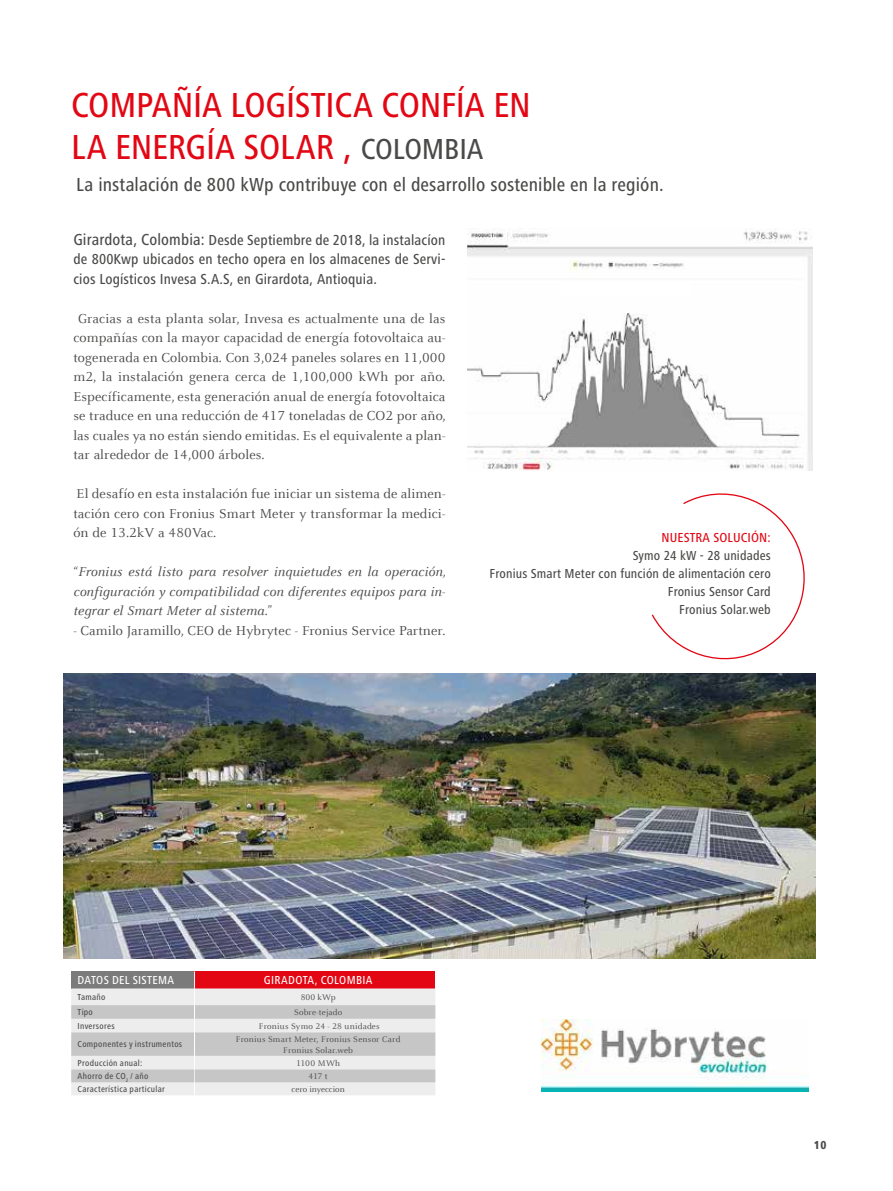
<style>
.page{position:relative;width:893px;height:1191px;background:#fff}
.page>*{position:absolute;margin:0;border:0;box-sizing:border-box;transform-origin:0 0}
.t1{font:500 condensed 36px/42px "Frutiger Next LTW1 G";letter-spacing:-.005em;color:#e30613}
.t2{font:500 condensed 19.5px "Frutiger Next LTW1 G";letter-spacing:.005em;color:#4a4a49}
.t3{font:500 condensed 15px/19.5px "Frutiger Next LTW1 G";letter-spacing:.01em;color:#4a4a49;text-align:justify}
.t4{font:14.25px/19.5px "Celeste Offc Pro";letter-spacing:.01em;color:#4a4a49;text-align:justify}
.t5{font:italic 14.25px/19.5px "Celeste Offc Pro";letter-spacing:.01em;color:#4a4a49;text-align:justify}
.t6{font:500 condensed 13.5px/18px "Frutiger Next LTW1 G";letter-spacing:.01em;color:#4a4a49;text-align:right}
.t7{font:500 condensed 13.5px "Frutiger Next LTW1 G";letter-spacing:.01em;color:#e30613}
.t8{font:500 condensed 12px "Frutiger Next LTW1 G";letter-spacing:.025em;color:#fff}
.t9{font:800 condensed 12px "Frutiger Next LTW1 G";color:#4a4a49}
.t10{font:9px/10.5px "Celeste Offc Pro";letter-spacing:.015em;color:#4a4a49;text-align:center}
.t11{font:500 condensed 9px "Frutiger Next LTW1 G";letter-spacing:.03em;color:#4a4a49}
.s1{font-size:37.5px}
.s2{font-size:30px;color:#4a4a49}
.s3{font-size:16.5px}
.s4{font-style:normal}
</style>
<div class="page">
<img style="left:64px;top:673px;width:751px;height:285px">
<svg style="left:71px;top:971px;width:364px;height:124px;background:#d7c2c3"></svg>
<img style="left:541px;top:1019px;width:267px;height:72px">
<img style="left:468px;top:229px;width:344px;height:241px">
<div style="left:559px;top:281px;width:133px;height:14px;background:#fff"></div>
<svg style="left:651px;top:493px;width:154px;height:167px"></svg>
<h1 class="t1" style="left:71px;top:84px;width:461px">COMPAÑÍA LOGÍSTICA CONFÍA EN<br>LA ENERGÍA SOLAR <span class="s1">,</span> <span class="s2">COLOMBIA</span></h1>
<h2 class="t2" style="left:76px;top:173px;width:589px">La instalación de 800 kWp contribuye con el desarrollo sostenible en la región.</h2>
<p class="t3" style="left:73px;top:230px;width:374px"><span class="s3">Girardota, Colombia:</span> Desde Septiembre de 2018, la instalacíon de 800Kwp ubicados en techo opera en los almacenes de Servi&shy;cios Logísticos Invesa S.A.S, en Girardota, Antioquia.</p>
<p class="t4" style="left:73px;top:308px;width:374px;text-indent:5px">Gracias a esta planta solar, Invesa es actualmente una de las compañías con la mayor capacidad de energía fotovoltaica au&shy;togenerada en Colombia. Con 3,024 paneles solares en 11,000 m2, la instalación genera cerca de 1,100,000 kWh por año.<br>Específicamente, esta generación anual de energía fotovoltaica se traduce en una reducción de 417 toneladas de CO2 por año, las cuales ya no están siendo emitidas. Es el equivalente a plan&shy;tar alrededor de 14,000 árboles.</p>
<p class="t4" style="left:73px;top:484px;width:374px">El desafío en esta instalación fue iniciar un sistema de alimen&shy;tación cero con Fronius Smart Meter y transformar la medici&shy;ón de 13.2kV a 480Vac.</p>
<p class="t5" style="left:73px;top:562px;width:374px"><span class="s4">“</span>Fronius está listo para resolver inquietudes en la operación, configuración y compatibilidad con diferentes equipos para in&shy;tegrar el Smart Meter al sistema<span class="s4">.”</span></p>
<p class="t4" style="left:73px;top:620px;width:374px">- Camilo Jaramillo, CEO de Hybrytec - Fronius Service Partner.</p>
<p class="t7" style="left:662px;top:529px;width:111px">NUESTRA SOLUCIÓN:</p>
<p class="t6" style="left:490px;top:546px;width:283px">Symo 24 kW - 28 unidades<br>Fronius Smart Meter con función de alimentación cero<br>Fronius Sensor Card<br>Fronius Solar.web</p>
<p class="t8" style="left:78px;top:973px;width:98px">DATOS DEL SISTEMA</p>
<p class="t8" style="left:264px;top:973px;width:110px">GIRADOTA, COLOMBIA</p>
<p class="t11" style="left:78px;top:992px;width:29px">Tamaño</p>
<p class="t10" style="left:301px;top:992px;width:36px">800 kWp</p>
<p class="t11" style="left:78px;top:1007px;width:17px">Tipo</p>
<p class="t10" style="left:294px;top:1007px;width:50px">Sobre-tejado</p>
<p class="t11" style="left:78px;top:1020px;width:39px">Inversores</p>
<p class="t10" style="left:259px;top:1020px;width:122px">Fronius Symo 24 - 28 unidades</p>
<p class="t11" style="left:78px;top:1039px;width:106px">Componentes y instrumentos</p>
<p class="t10" style="left:236px;top:1034px;width:166px">Fronius Smart Meter, Fronius Sensor Card<br>Fronius Solar.web</p>
<p class="t11" style="left:78px;top:1057px;width:66px">Producción anual:</p>
<p class="t10" style="left:296px;top:1057px;width:46px">1100 MWh</p>
<p class="t11" style="left:78px;top:1071px;width:72px">Ahorro de CO<sub>2</sub> / año</p>
<p class="t10" style="left:309px;top:1071px;width:21px">417 t</p>
<p class="t11" style="left:78px;top:1084px;width:89px">Característica particular</p>
<p class="t10" style="left:292px;top:1084px;width:55px">cero inyeccion</p>
<p class="t9" style="left:814px;top:1137px;width:14px">10</p>
</div>
